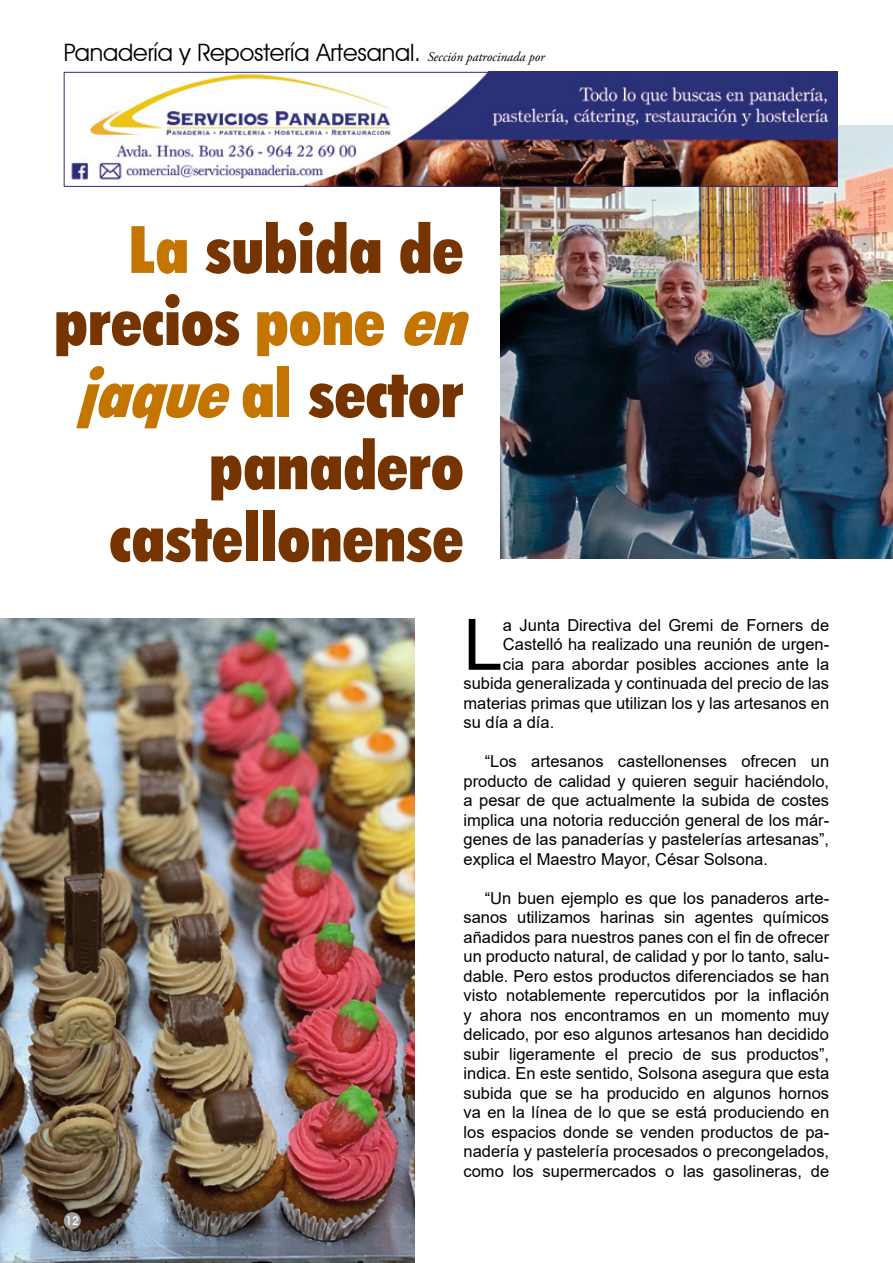
<style>
.page{position:relative;width:893px;height:1263px;background:#fff}
.page>*{position:absolute;margin:0;border:0;box-sizing:border-box;transform-origin:0 0}
.t1{font:70.95px "Arial";color:#000}
.t2{font:900 condensed 65.55px "Futura BT";color:#763500}
.t3{font:24px "Avant Garde IT Cby BT";letter-spacing:-.005em;color:#000}
.t4{font:16.5px/19.5px "Arial";color:#000;text-align:justify}
.t5{font:500 12px "Avant Garde IT Cby BT";color:#fff}
.s1{font-family:"Adobe Garamond Pro";font-style:italic;font-size:13.5px}
.s2{color:#c37500}
.s3{font-style:italic;color:#c37500}
</style>
<div class="page">
<img style="left:500px;top:125px;width:393px;height:433px">
<img style="left:71px;top:74px;width:765px;height:111px">
<div style="left:64px;top:72px;width:774px;height:115px;border:1px solid #312a78"></div>
<img style="left:0;top:619px;width:415px;height:644px">
<div style="left:64px;top:1212px;width:17px;height:17px;background:#9d9d9c;border-radius:50%"></div>
<h3 class="t3" style="left:64px;top:38px;width:482px">Panadería y Repostería Artesanal. <span class="s1">Sección patrocinada por</span></h3>
<h2 class="t2" style="left:129px;top:210px;width:336px"><span class="s2">La</span> subida de</h2>
<h2 class="t2" style="left:54px;top:282px;width:432px">precios <span class="s2">pone</span> <span class="s3">en</span></h2>
<h2 class="t2" style="left:77px;top:354px;width:388px"><span class="s3">jaque</span><span class="s2">al</span> sector</h2>
<h2 class="t2" style="left:209px;top:426px;width:256px">panadero</h2>
<h2 class="t2" style="left:109px;top:498px;width:356px">castellonense</h2>
<p class="t5" style="left:65px;top:1213px;width:15px">12</p>
<h1 class="t1" style="left:463px;top:596px;width:41px">L</h1>
<p class="t4" style="left:503px;top:615px;width:328px">a Junta Directiva del Gremi de Forners de</p>
<p class="t4" style="left:503px;top:635px;width:328px">Castelló ha realizado una reunión de urgen-</p>
<p class="t4" style="left:503px;top:654px;width:328px">cia para abordar posibles acciones ante la</p>
<p class="t4" style="left:463px;top:674px;width:367px">subida generalizada y continuada del precio de las</p>
<p class="t4" style="left:463px;top:693px;width:367px">materias primas que utilizan los y las artesanos en</p>
<p class="t4" style="left:463px;top:713px;width:92px">su día a día.</p>
<p class="t4" style="left:463px;top:752px;width:367px;text-indent:21px">“Los artesanos castellonenses ofrecen un producto de calidad y quieren seguir haciéndolo, a pesar de que actualmente la subida de costes implica una notoria reducción general de los már&shy;genes de las panaderías y pastelerías artesanas”, explica el Maestro Mayor, César Solsona.</p>
<p class="t4" style="left:463px;top:888px;width:367px;text-indent:21px">“Un buen ejemplo es que los panaderos arte&shy;sanos utilizamos harinas sin agentes químicos añadidos para nuestros panes con el fin de ofrecer un producto natural, de calidad y por lo tanto, salu&shy;dable. Pero estos productos diferenciados se han visto notablemente repercutidos por la inflación y ahora nos encontramos en un momento muy delicado, por eso algunos artesanos han decidido subir ligeramente el precio de sus productos”, indica. En este sentido, Solsona asegura que esta subida que se ha producido en algunos hornos va en la línea de lo que se está produciendo en los espacios donde se venden productos de pa&shy;nadería y pastelería procesados o precongelados, como los supermercados o las gasolineras, de</p>
</div>
